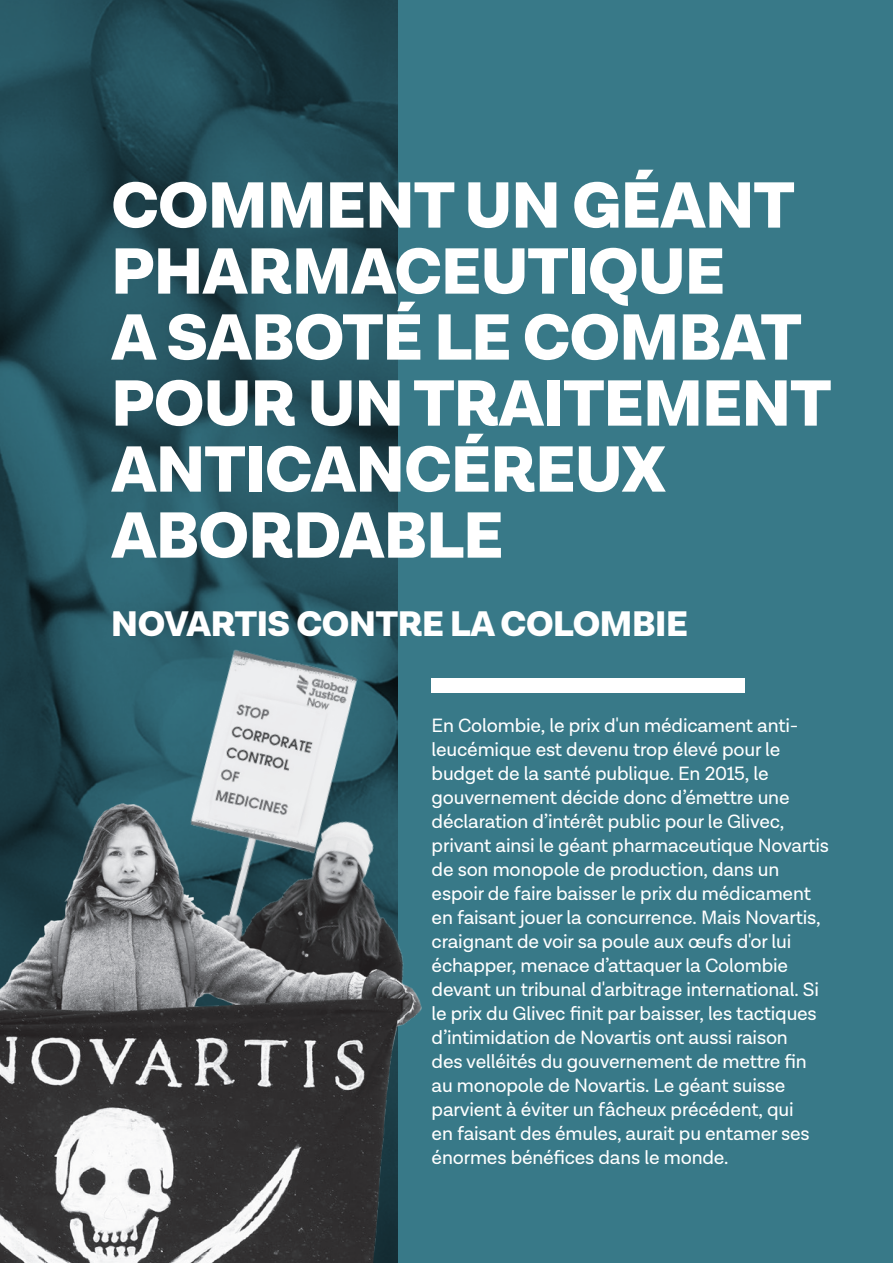
<style>
.page{position:relative;width:893px;height:1263px;background:#387988}
.page>*{position:absolute;margin:0;border:0;box-sizing:border-box;transform-origin:0 0}
.t1{font:900 66px/66px "Lota Grotesque";letter-spacing:-.01em;color:#fff}
.t2{font:900 36px "Lota Grotesque";letter-spacing:-.01em;color:#fff}
.t3{font:19.5px/24px "Lota Grotesque";letter-spacing:-.01em;color:#fff}
</style>
<div class="page">
<svg style="left:0;top:0;width:398px;height:153px;background:#214954"></svg>
<img style="left:0;top:153px;width:432px;height:1110px">
<div style="left:432px;top:678px;width:313px;height:15px;background:#fff"></div>
<p class="t1" style="left:111px;top:175px;width:685px">COMMENT UN GÉANT<br>PHARMACEUTIQUE</p>
<p class="t1" style="left:111px;top:307px;width:721px">A SABOTÉ LE COMBAT<br>POUR UN TRAITEMENT</p>
<p class="t1" style="left:111px;top:439px;width:556px">ANTICANCÉREUX</p>
<p class="t1" style="left:111px;top:505px;width:394px">ABORDABLE</p>
<p class="t2" style="left:111px;top:602px;width:578px">NOVARTIS CONTRE LA COLOMBIE</p>
<p class="t3" style="left:432px;top:714px;width:399px">En Colombie, le prix d'un médicament anti&shy;leucémique est devenu trop élevé pour le budget de la santé publique. En 2015, le gouvernement décide donc d’émettre une déclaration d’intérêt public pour le Glivec, privant ainsi le géant pharmaceutique Novartis de son monopole de production, dans un espoir de faire baisser le prix du médicament en faisant jouer la concurrence. Mais Novartis, craignant de voir sa poule aux œufs d'or lui échapper, menace d’attaquer la Colombie devant un tribunal d'arbitrage international. Si le prix du Glivec finit par baisser, les tactiques d’intimidation de Novartis ont aussi raison<br>des velléités du gouvernement de mettre fin au monopole de Novartis. Le géant suisse parvient à éviter un fâcheux précédent, qui<br>en faisant des émules, aurait pu entamer ses énormes bénéfices dans le monde.</p>
</div>
